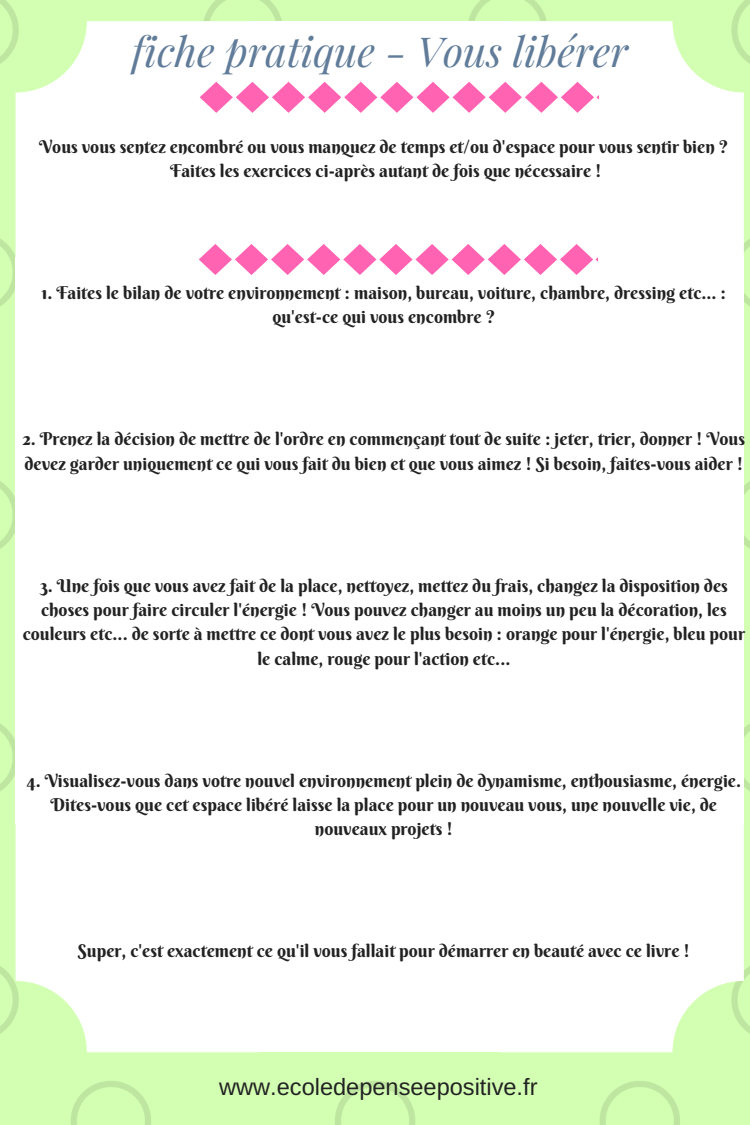
<style>
.page{position:relative;width:750px;height:1125px;background:#fff}
.page>*{position:absolute;margin:0;border:0;box-sizing:border-box;transform-origin:0 0}
.t1{font:italic 41.25px "Playfair Display";color:#607c99}
.t2{font:23.62px "Arimo";color:#222}
.t3{font:17.62px/24.4px "Berkshire Swash";color:#222;text-align:center}
</style>
<div class="page">
<img style="left:0;top:0;width:750px;height:1125px">
<svg style="left:16px;top:21px;width:235px;height:236px"></svg>
<div style="left:251px;top:21px;width:257px;height:244px;background:#fff"></div>
<svg style="left:504px;top:21px;width:240px;height:236px"></svg>
<div style="left:16px;top:257px;width:243px;height:567px;background:#fff"></div>
<div style="left:251px;top:257px;width:257px;height:567px;background:#fff"></div>
<div style="left:500px;top:257px;width:244px;height:567px;background:#fff"></div>
<svg style="left:16px;top:824px;width:235px;height:228px"></svg>
<div style="left:251px;top:809px;width:257px;height:243px;background:#fff"></div>
<svg style="left:508px;top:824px;width:236px;height:228px"></svg>
<svg style="left:200px;top:82px;width:398px;height:30px"></svg>
<svg style="left:199px;top:244px;width:398px;height:31px"></svg>
<h1 class="t1" style="left:131px;top:23px;width:498px">fiche pratique - Vous libérer</h1>
<p class="t3" style="left:39px;top:134px;width:691px">Vous vous sentez encombré ou vous manquez de temps et/ou d'espace pour vous sentir bien ?<br>Faites les exercices ci-après autant de fois que nécessaire !</p>
<p class="t3" style="left:42px;top:281px;width:686px">1. Faites le bilan de votre environnement : maison, bureau, voiture, chambre, dressing etc... : qu'est-ce qui vous encombre ?</p>
<p class="t3" style="left:23px;top:427px;width:724px;text-align:left">2. Prenez la décision de mettre de l'ordre en commençant tout de suite : jeter, trier, donner ! Vous devez garder uniquement ce qui vous fait du bien et que vous aimez ! Si besoin, faites-vous aider !</p>
<p class="t3" style="left:23px;top:573px;width:724px">3. Une fois que vous avez fait de la place, nettoyez, mettez du frais, changez la disposition des choses pour faire circuler l'énergie ! Vous pouvez changer au moins un peu la décoration, les couleurs etc... de sorte à mettre ce dont vous avez le plus besoin : orange pour l'énergie, bleu pour le calme, rouge pour l'action etc...</p>
<p class="t3" style="left:27px;top:768px;width:716px">4. Visualisez-vous dans votre nouvel environnement plein de dynamisme, enthousiasme, énergie.<br>Dites-vous que cet espace libéré laisse la place pour un nouveau vous, une nouvelle vie, de nouveaux projets !</p>
<p class="t3" style="left:78px;top:939px;width:614px">Super, c'est exactement ce qu'il vous fallait pour démarrer en beauté avec ce livre !</p>
<h2 class="t2" style="left:219px;top:1074px;width:320px">www.ecoledepenseepositive.fr</h2>
</div>
